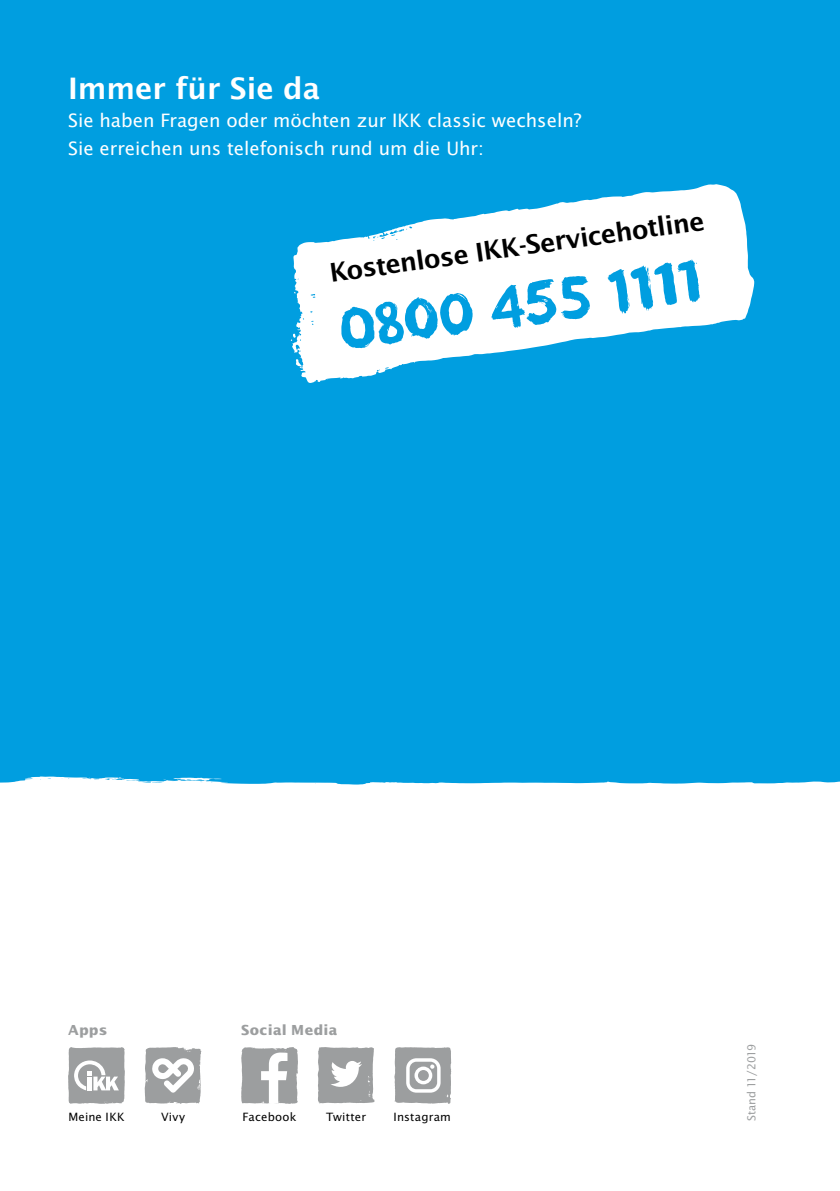
<style>
.page{position:relative;width:840px;height:1191px;background:#fff}
.page>*{position:absolute;margin:0;border:0;box-sizing:border-box;transform-origin:0 0}
.t1{font:60px "IKK Brush";color:#009ee0}
.t2{font:600 32px "Lucida Sans EFOP";color:#fff}
.t3{font:600 28px "Lucida Sans EFOP";color:#000}
.t4{font:20px/28px "Lucida Sans EFOP";color:#fff}
.t5{font:700 15px "Lucida Sans EFOP";letter-spacing:.025em;color:#9c9e9f}
.t6{font:12.4px "Lucida Sans EFOP";letter-spacing:.015em;color:#000}
.t7{font:12px "Lucida Sans EFOP";letter-spacing:-.01em;color:#9c9e9f}
</style>
<div class="page">
<div style="left:0;top:0;width:839px;height:784px;background:#009ee0"></div>
<svg style="left:290px;top:184px;width:463px;height:199px"></svg>
<svg style="left:241px;top:1047px;width:57px;height:56px"></svg>
<svg style="left:317px;top:1047px;width:57px;height:56px"></svg>
<svg style="left:68px;top:1047px;width:57px;height:56px"></svg>
<svg style="left:145px;top:1047px;width:56px;height:56px"></svg>
<svg style="left:394px;top:1047px;width:57px;height:56px;background:#b0b1b2"></svg>
<h2 class="t2" style="left:68px;top:70px;width:253px">Immer für Sie da</h2>
<p class="t4" style="left:68px;top:107px;width:514px">Sie haben Fragen oder möchten zur IKK classic wechseln?<br>Sie erreichen uns telefonisch rund um die Uhr:</p>
<h3 class="t3" style="left:327px;top:257px;width:379px;rotate:-8deg">Kostenlose IKK-Servicehotline</h3>
<h1 class="t1" style="left:333px;top:291px;width:368px;rotate:-8deg">0800 455 1111</h1>
<p class="t5" style="left:68px;top:1021px;width:41px">Apps</p>
<p class="t5" style="left:241px;top:1021px;width:98px">Social Media</p>
<p class="t6" style="left:68px;top:1109px;width:58px">Meine IKK</p>
<p class="t6" style="left:161px;top:1109px;width:26px">Vivy</p>
<p class="t6" style="left:242px;top:1109px;width:55px">Facebook</p>
<p class="t6" style="left:326px;top:1109px;width:41px">Twitter</p>
<p class="t6" style="left:393px;top:1109px;width:59px">Instagram</p>
<p class="t7" style="left:744px;top:1121px;width:78px;rotate:-90deg">Stand 11/2019</p>
</div>
